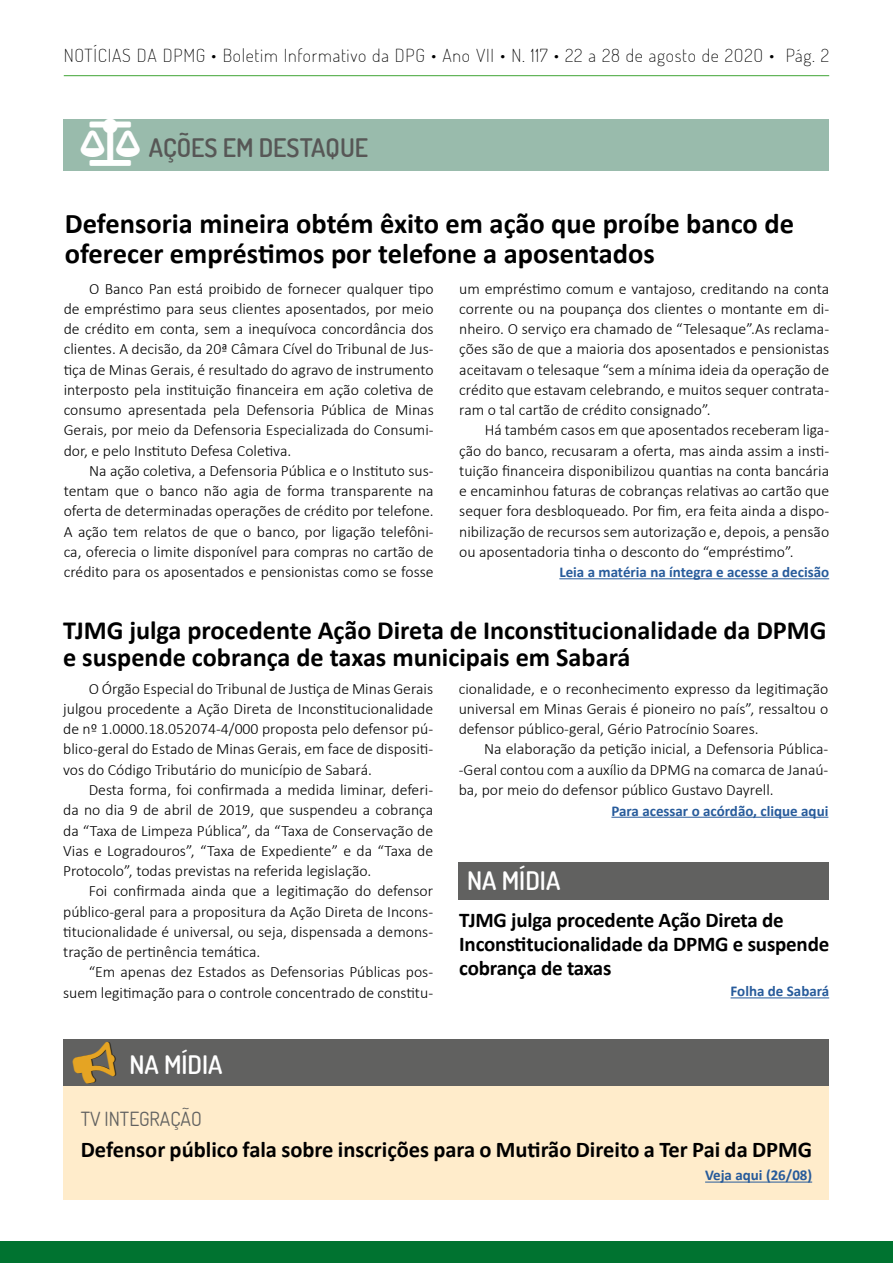
<style>
.page{position:relative;width:893px;height:1263px;background:#fff}
.page>*{position:absolute;margin:0;border:0;box-sizing:border-box;transform-origin:0 0}
.t1{font:700 28.5px/30px "Calibri";color:#000}
.t2{font:700 26.25px/27px "Calibri";color:#000}
.t3{font:600 25.5px "Dosis";color:#575756}
.t4{font:600 25.5px "Dosis";color:#fff}
.t5{font:700 22.5px "Calibri";color:#000}
.t6{font:700 21px/24px "Calibri";letter-spacing:-.01em;color:#000}
.t7{font:19.5px "Dosis";color:#616160}
.t8{font:200 18px "Dosis";letter-spacing:.04em;color:#000}
.t9{font:300 15.75px/20.2px "Calibri";color:#000;text-align:justify}
.t10{font:700 15px "Calibri";color:#275b9b}
</style>
<div class="page">
<div style="left:0;top:1241px;width:893px;height:22px;background:#007330"></div>
<hr style="left:64px;top:75px;width:765px;height:1px;background:#3fa535">
<div style="left:459px;top:861px;width:370px;height:38px;background:#616160"></div>
<div style="left:64px;top:119px;width:765px;height:51px;background:#99bbac"></div>
<hr style="left:559px;top:578px;width:270px;height:1px;background:#275b9b">
<hr style="left:611px;top:817px;width:217px;height:1px;background:#275b9b">
<div style="left:64px;top:1040px;width:765px;height:159px;background:#ffeccb"></div>
<div style="left:63px;top:1039px;width:766px;height:46px;background:#616160"></div>
<hr style="left:705px;top:1181px;width:107px;height:1px;background:#275b9b">
<hr style="left:730px;top:997px;width:99px;height:1px;background:#275b9b">
<p class="t8" style="left:64px;top:44px;width:767px">NOTÍCIAS DA DPMG • Boletim Informativo da DPG • Ano VII • N. 117 • 22 a 28 de agosto de 2O2O • Pág. 2</p>
<h3 class="t3" style="left:149px;top:131px;width:221px">AÇÕES EM DESTAQUE</h3>
<h1 class="t1" style="left:65px;top:209px;width:731px">Defensoria mineira obtém êxito em ação que proíbe banco de oferecer empréstimos por telefone a aposentados</h1>
<p class="t9" style="left:459px;top:278px;width:371px">um empréstimo comum e vantajoso, creditando na conta corrente ou na poupança dos clientes o montante em di&shy;nheiro. O serviço era chamado de “Telesaque”.As reclama&shy;ções são de que a maioria dos aposentados e pensionistas aceitavam o telesaque “sem a mínima ideia da operação de crédito que estavam celebrando, e muitos sequer contrata&shy;ram o tal cartão de crédito consignado”.</p>
<p class="t9" style="left:459px;top:420px;width:371px;text-indent:26px">Há também casos em que aposentados receberam liga&shy;ção do banco, recusaram a oferta, mas ainda assim a insti&shy;tuição financeira disponibilizou quantias na conta bancária e encaminhou faturas de cobranças relativas ao cartão que sequer fora desbloqueado. Por fim, era feita ainda a dispo&shy;nibilização de recursos sem autorização e, depois, a pensão ou aposentadoria tinha o desconto do “empréstimo”.</p>
<p class="t10" style="left:559px;top:562px;width:271px">Leia a matéria na íntegra e acesse a decisão</p>
<p class="t9" style="left:64px;top:278px;width:372px;text-indent:26px">O Banco Pan está proibido de fornecer qualquer tipo de empréstimo para seus clientes aposentados, por meio de crédito em conta, sem a inequívoca concordância dos clientes. A decisão, da 20ª Câmara Cível do Tribunal de Jus&shy;tiça de Minas Gerais, é resultado do agravo de instrumento interposto pela instituição financeira em ação coletiva de consumo apresentada pela Defensoria Pública de Minas Gerais, por meio da Defensoria Especializada do Consumi&shy;dor, e pelo Instituto Defesa Coletiva.</p>
<p class="t9" style="left:64px;top:460px;width:371px;text-indent:26px">Na ação coletiva, a Defensoria Pública e o Instituto sus&shy;tentam que o banco não agia de forma transparente na oferta de determinadas operações de crédito por telefone.<br>A ação tem relatos de que o banco, por ligação telefôni&shy;ca, oferecia o limite disponível para compras no cartão de crédito para os aposentados e pensionistas como se fosse</p>
<h2 class="t2" style="left:63px;top:616px;width:765px">TJMG julga procedente Ação Direta de Inconstitucionalidade da DPMG e suspende cobrança de taxas municipais em Sabará</h2>
<p class="t9" style="left:459px;top:678px;width:371px">cionalidade, e o reconhecimento expresso da legitimação universal em Minas Gerais é pioneiro no país”, ressaltou o defensor público-geral, Gério Patrocínio Soares.</p>
<p class="t9" style="left:459px;top:739px;width:371px;text-indent:26px">Na elaboração da petição inicial, a Defensoria Pública--Geral contou com a auxílio da DPMG na comarca de Janaú&shy;ba, por meio do defensor público Gustavo Dayrell.</p>
<p class="t10" style="left:611px;top:801px;width:218px">Para acessar o acórdão, clique aqui</p>
<p class="t9" style="left:63px;top:678px;width:371px;text-indent:26px">O Órgão Especial do Tribunal de Justiça de Minas Gerais julgou procedente a Ação Direta de Inconstitucionalidade de nº 1.0000.18.052074-4/000 proposta pelo defensor pú&shy;blico-geral do Estado de Minas Gerais, em face de dispositi&shy;vos do Código Tributário do município de Sabará.</p>
<p class="t9" style="left:63px;top:779px;width:371px;text-indent:26px">Desta forma, foi confirmada a medida liminar, deferi&shy;da no dia 9 de abril de 2019, que suspendeu a cobrança da “Taxa de Limpeza Pública”, da “Taxa de Conservação de Vias e Logradouros”, “Taxa de Expediente” e da “Taxa de Protocolo”, todas previstas na referida legislação.</p>
<p class="t9" style="left:63px;top:881px;width:371px;text-indent:26px">Foi confirmada ainda que a legitimação do defensor público-geral para a propositura da Ação Direta de Incons&shy;titucionalidade é universal, ou seja, dispensada a demons&shy;tração de pertinência temática.</p>
<p class="t9" style="left:63px;top:962px;width:371px;text-align:right">“Em apenas dez Estados as Defensorias Públicas pos&shy;suem legitimação para o controle concentrado de constitu-</p>
<h3 class="t4" style="left:467px;top:864px;width:95px">NA MÍDIA</h3>
<h3 class="t6" style="left:459px;top:908px;width:372px">TJMG julga procedente Ação Direta de<br>Inconstitucionalidade da DPMG e suspende cobrança de taxas</h3>
<p class="t10" style="left:730px;top:982px;width:100px">Folha de Sabará</p>
<h3 class="t4" style="left:129px;top:1048px;width:95px">NA MÍDIA</h3>
<p class="t7" style="left:81px;top:1106px;width:123px">TV INTEGRAÇÃO</p>
<h3 class="t5" style="left:81px;top:1135px;width:733px">Defensor público fala sobre inscrições para o Mutirão Direito a Ter Pai da DPMG</h3>
<p class="t10" style="left:705px;top:1166px;width:109px">Veja aqui (26/08)</p>
</div>
